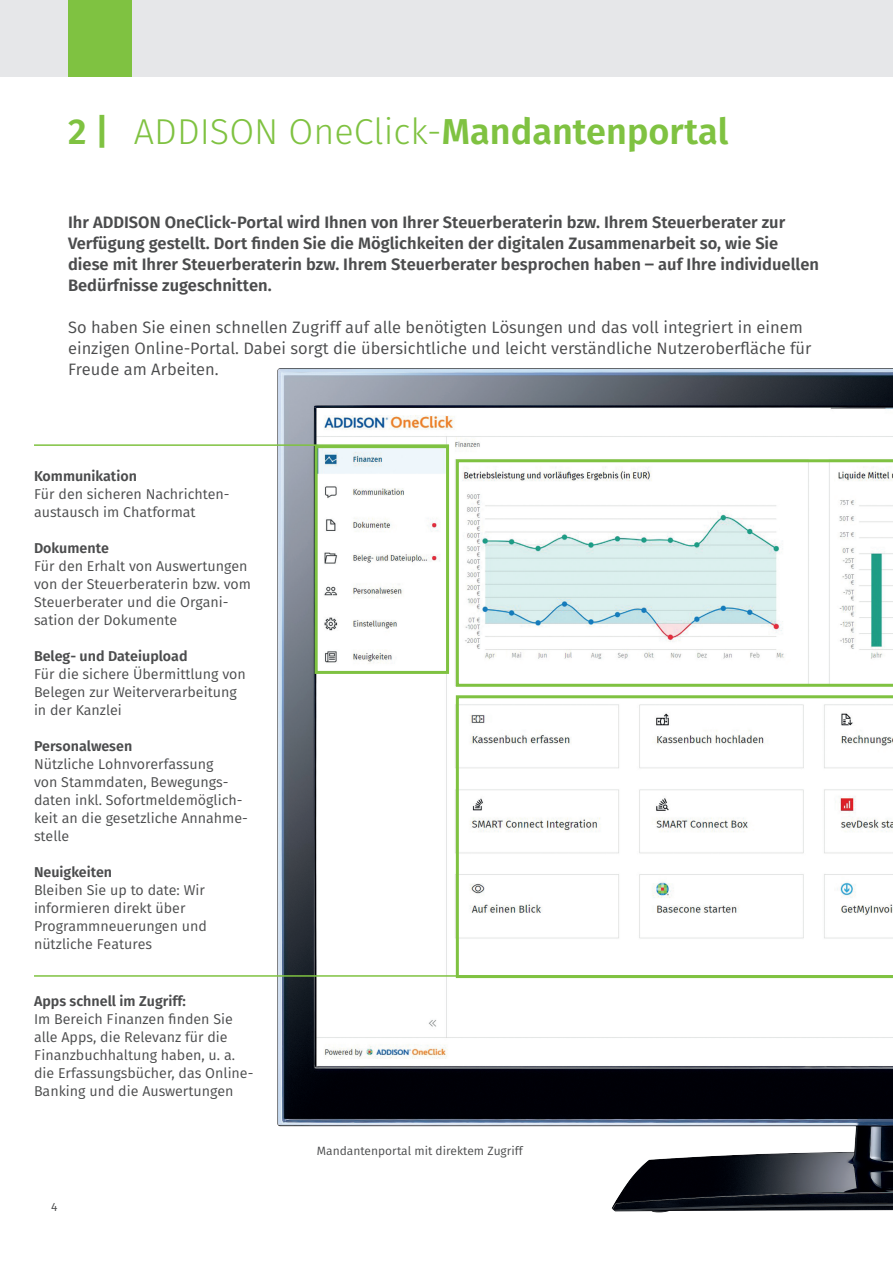
<style>
.page{position:relative;width:893px;height:1263px;background:#fff}
.page>*{position:absolute;margin:0;border:0;box-sizing:border-box;transform-origin:0 0}
.t1{font:600 36px "Fira Sans";color:#7fc241}
.t2{font:600 16.5px/21px "Fira Sans";color:#4b4c4d}
.t3{font:16.5px/21px "Fira Sans";color:#4b4c4d}
.t4{font:14.25px/18px "Fira Sans";color:#4b4c4d}
.t5{font:600 14.25px "Fira Sans";color:#4b4c4d}
.t6{font:12px "Fira Sans";color:#4b4c4d}
.s1{font-weight:300}
</style>
<div class="page">
<div style="left:0;top:0;width:893px;height:77px;background:#e6e7e9"></div>
<div style="left:68px;top:0;width:64px;height:77px;background:#7fc241"></div>
<img style="left:277px;top:368px;width:616px;height:844px">
<hr style="left:34px;top:444px;width:415px;height:2px;background:#7fc241">
<hr style="left:34px;top:975px;width:859px;height:2px;background:#7fc241">
<div style="left:315px;top:445px;width:134px;height:229px;border:3px solid #7fc241"></div>
<svg style="left:456px;top:459px;width:437px;height:228px"></svg>
<svg style="left:456px;top:695px;width:437px;height:283px"></svg>
<h1 class="t1" style="left:68px;top:102px;width:662px">2 | <span class="s1">ADDISON OneClick-</span>Mandantenportal</h1>
<p class="t2" style="left:68px;top:211px;width:752px">Ihr ADDISON OneClick-Portal wird Ihnen von Ihrer Steuerberaterin bzw. Ihrem Steuerberater zur Verfügung gestellt. Dort finden Sie die Möglichkeiten der digitalen Zusammenarbeit so, wie Sie diese mit Ihrer Steuerberaterin bzw. Ihrem Steuerberater besprochen haben ‒ auf Ihre individuellen Bedürfnisse zugeschnitten.</p>
<p class="t3" style="left:68px;top:316px;width:745px">So haben Sie einen schnellen Zugriff auf alle benötigten Lösungen und das voll integriert in einem einzigen Online-Portal. Dabei sorgt die übersichtliche und leicht verständliche Nutzeroberfläche für<br>Freude am Arbeiten.</p>
<p class="t5" style="left:34px;top:464px;width:104px">Kommunikation</p>
<p class="t4" style="left:34px;top:485px;width:197px">Für den sicheren Nachrichten&shy;austausch im Chatformat</p>
<p class="t5" style="left:34px;top:536px;width:76px">Dokumente</p>
<p class="t4" style="left:34px;top:557px;width:219px">Für den Erhalt von Auswertungen von der Steuerberaterin bzw. vom<br>Steuerberater und die Organi&shy;sation der Dokumente</p>
<p class="t5" style="left:34px;top:644px;width:155px">Beleg- und Dateiupload</p>
<p class="t4" style="left:34px;top:665px;width:213px">Für die sichere Übermittlung von<br>Belegen zur Weiterverarbeitung in der Kanzlei</p>
<p class="t5" style="left:34px;top:734px;width:100px">Personalwesen</p>
<p class="t4" style="left:34px;top:755px;width:215px">Nützliche Lohnvorerfassung<br>von Stammdaten, Bewegungs&shy;daten inkl. Sofortmeldemöglich&shy;keit an die gesetzliche Annahme&shy;stelle</p>
<p class="t5" style="left:34px;top:860px;width:80px">Neuigkeiten</p>
<p class="t4" style="left:34px;top:881px;width:175px">Bleiben Sie up to date: Wir informieren direkt über<br>Programmneuerungen und nützliche Features</p>
<p class="t5" style="left:34px;top:989px;width:154px">Apps schnell im Zugriff:</p>
<p class="t4" style="left:34px;top:1010px;width:221px">Im Bereich Finanzen finden Sie alle Apps, die Relevanz für die<br>Finanzbuchhaltung haben, u. a. die Erfassungsbücher, das Online-<br>Banking und die Auswertungen</p>
<p class="t6" style="left:51px;top:1198px;width:8px">4</p>
<p class="t6" style="left:317px;top:1142px;width:207px">Mandantenportal mit direktem Zugriff</p>
</div>
